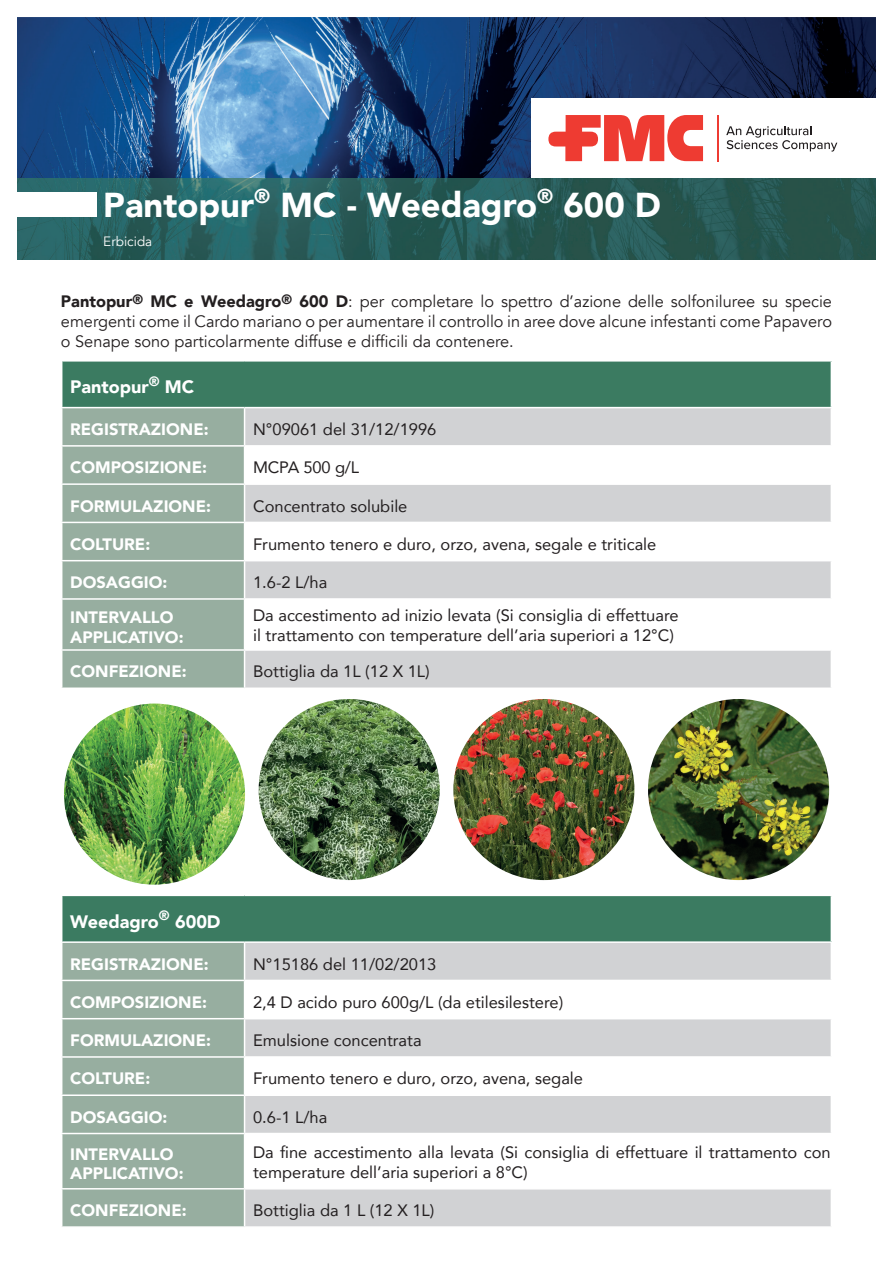
<style>
.page{position:relative;width:893px;height:1263px;background:#fff}
.page>*{position:absolute;margin:0;border:0;box-sizing:border-box;transform-origin:0 0}
.t1{font:900 34.5px "Avenir";color:#fff}
.t2{font:900 18px "Avenir";color:#fff}
.t3{font:16.5px/19.8px "Avenir";color:#231f20}
.t4{font:16.5px/19.8px "Avenir";color:#231f20;text-align:justify}
.t5{font:900 16.5px/19.8px "Avenir";color:#fff}
.t6{font:13.5px "Avenir";color:#fff}
.s1{font-weight:900}
</style>
<div class="page">
<img style="left:17px;top:17px;width:859px;height:161px">
<img style="left:17px;top:178px;width:859px;height:81px">
<div style="left:17px;top:192px;width:80px;height:25px;background:#fff"></div>
<div style="left:62px;top:361px;width:769px;height:47px;background:#3b7b61"></div>
<div style="left:62px;top:408px;width:182px;height:279px;background:#97aea0"></div>
<div style="left:245px;top:408px;width:586px;height:279px;background:#d1d2d4"></div>
<svg style="left:245px;top:447px;width:586px;height:202px"></svg>
<hr style="left:245px;top:407px;width:587px;height:1px;background:#fff">
<hr style="left:61px;top:445px;width:184px;height:2px;background:#fff">
<hr style="left:245px;top:445px;width:587px;height:2px;background:#fff">
<hr style="left:61px;top:483px;width:184px;height:2px;background:#fff">
<hr style="left:245px;top:483px;width:587px;height:2px;background:#fff">
<hr style="left:61px;top:522px;width:184px;height:1px;background:#fff">
<hr style="left:61px;top:560px;width:184px;height:1px;background:#fff">
<hr style="left:61px;top:598px;width:184px;height:2px;background:#fff">
<hr style="left:61px;top:649px;width:184px;height:2px;background:#fff">
<hr style="left:245px;top:522px;width:587px;height:1px;background:#fff">
<hr style="left:245px;top:560px;width:587px;height:1px;background:#fff">
<hr style="left:245px;top:598px;width:587px;height:2px;background:#fff">
<hr style="left:245px;top:649px;width:587px;height:2px;background:#fff">
<hr style="left:61px;top:360px;width:184px;height:2px;background:#fff">
<hr style="left:245px;top:360px;width:587px;height:2px;background:#fff">
<hr style="left:61px;top:407px;width:184px;height:1px;background:#fff">
<div style="left:62px;top:895px;width:769px;height:47px;background:#3b7b61"></div>
<div style="left:62px;top:943px;width:182px;height:283px;background:#97aea0"></div>
<div style="left:245px;top:943px;width:586px;height:283px;background:#d1d2d4"></div>
<svg style="left:245px;top:981px;width:586px;height:207px"></svg>
<hr style="left:245px;top:941px;width:587px;height:2px;background:#fff">
<hr style="left:61px;top:980px;width:184px;height:1px;background:#fff">
<hr style="left:245px;top:980px;width:587px;height:1px;background:#fff">
<hr style="left:61px;top:1018px;width:184px;height:1px;background:#fff">
<hr style="left:245px;top:1018px;width:587px;height:1px;background:#fff">
<hr style="left:61px;top:1056px;width:184px;height:2px;background:#fff">
<hr style="left:61px;top:1094px;width:184px;height:2px;background:#fff">
<hr style="left:61px;top:1133px;width:184px;height:1px;background:#fff">
<hr style="left:61px;top:1188px;width:184px;height:1px;background:#fff">
<hr style="left:245px;top:1056px;width:587px;height:2px;background:#fff">
<hr style="left:245px;top:1094px;width:587px;height:2px;background:#fff">
<hr style="left:245px;top:1133px;width:587px;height:1px;background:#fff">
<hr style="left:245px;top:1188px;width:587px;height:1px;background:#fff">
<hr style="left:61px;top:895px;width:184px;height:1px;background:#fff">
<hr style="left:245px;top:895px;width:587px;height:1px;background:#fff">
<hr style="left:61px;top:941px;width:184px;height:2px;background:#fff">
<img style="left:62px;top:702px;width:185px;height:184px;border-radius:92px">
<img style="left:257px;top:697px;width:184px;height:184px;border-radius:92px">
<img style="left:452px;top:697px;width:184px;height:184px;border-radius:92px">
<img style="left:646px;top:697px;width:185px;height:184px;border-radius:92px">
<div style="left:531px;top:98px;width:362px;height:80px;background:#fff"></div>
<svg style="left:548px;top:115px;width:155px;height:46px"></svg>
<hr style="left:718px;top:115px;width:1px;height:46px;background:#ee3b32">
<svg style="left:726px;top:126px;width:111px;height:26px"></svg>
<h1 class="t1" style="left:103px;top:175px;width:559px">Pantopur<sup>®</sup> MC - Weedagro<sup>®</sup> 600 D</h1>
<p class="t6" style="left:103px;top:233px;width:50px">Erbicida</p>
<p class="t4" style="left:61px;top:292px;width:772px"><span class="s1">Pantopur</span><sup>®</sup> <span class="s1">MC e Weedagro</span><sup>®</sup> <span class="s1">600 D</span>: per completare lo spettro d’azione delle solfoniluree su specie emergenti come il Cardo mariano o per aumentare il controllo in aree dove alcune infestanti come Papavero o Senape sono particolarmente diffuse e difficili da contenere.</p>
<p class="t2" style="left:70px;top:371px;width:126px">Pantopur<sup>®</sup> MC</p>
<p class="t5" style="left:70px;top:419px;width:140px">REGISTRAZIONE:</p>
<p class="t3" style="left:253px;top:419px;width:185px">N°09061 del 31/12/1996</p>
<p class="t5" style="left:70px;top:457px;width:138px">COMPOSIZIONE:</p>
<p class="t3" style="left:253px;top:457px;width:108px">MCPA 500 g/L</p>
<p class="t5" style="left:70px;top:495px;width:142px">FORMULAZIONE:</p>
<p class="t3" style="left:253px;top:495px;width:156px">Concentrato solubile</p>
<p class="t5" style="left:70px;top:534px;width:82px">COLTURE:</p>
<p class="t3" style="left:253px;top:534px;width:405px">Frumento tenero e duro, orzo, avena, segale e triticale</p>
<p class="t5" style="left:70px;top:572px;width:99px">DOSAGGIO:</p>
<p class="t3" style="left:253px;top:572px;width:76px">1.6-2 L/ha</p>
<p class="t5" style="left:70px;top:607px;width:115px">INTERVALLO<br>APPLICATIVO:</p>
<p class="t3" style="left:253px;top:605px;width:427px">Da accestimento ad inizio levata (Si consiglia di effettuare il trattamento con temperature dell’aria superiori a 12°C)</p>
<p class="t5" style="left:70px;top:661px;width:118px">CONFEZIONE:</p>
<p class="t3" style="left:253px;top:661px;width:178px">Bottiglia da 1L (12 X 1L)</p>
<p class="t2" style="left:70px;top:906px;width:152px">Weedagro<sup>®</sup> 600D</p>
<p class="t5" style="left:70px;top:953px;width:140px">REGISTRAZIONE:</p>
<p class="t3" style="left:253px;top:953px;width:185px">N°15186 del 11/02/2013</p>
<p class="t5" style="left:70px;top:992px;width:138px">COMPOSIZIONE:</p>
<p class="t3" style="left:253px;top:992px;width:312px">2,4 D acido puro 600g/L (da etilesilestere)</p>
<p class="t5" style="left:70px;top:1030px;width:142px">FORMULAZIONE:</p>
<p class="t3" style="left:253px;top:1030px;width:170px">Emulsione concentrata</p>
<p class="t5" style="left:70px;top:1068px;width:82px">COLTURE:</p>
<p class="t3" style="left:253px;top:1068px;width:331px">Frumento tenero e duro, orzo, avena, segale</p>
<p class="t5" style="left:70px;top:1106px;width:99px">DOSAGGIO:</p>
<p class="t3" style="left:253px;top:1106px;width:76px">0.6-1 L/ha</p>
<p class="t5" style="left:70px;top:1143px;width:115px">INTERVALLO<br>APPLICATIVO:</p>
<p class="t3" style="left:253px;top:1141px;width:579px">Da fine accestimento alla levata (Si consiglia di effettuare il trattamento con temperature dell’aria superiori a 8°C)</p>
<p class="t5" style="left:70px;top:1200px;width:118px">CONFEZIONE:</p>
<p class="t3" style="left:253px;top:1200px;width:183px">Bottiglia da 1 L (12 X 1L)</p>
</div>
